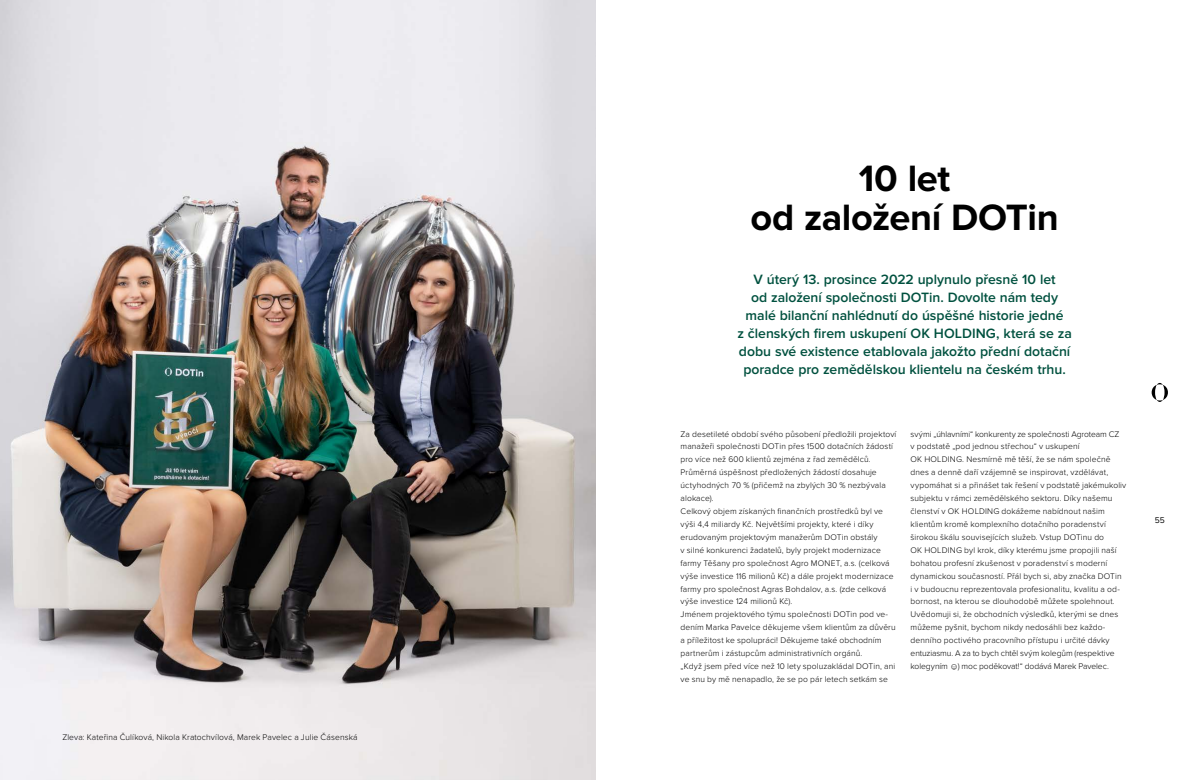
<style>
.page{position:relative;width:1191px;height:780px;background:#fff}
.page>*{position:absolute;margin:0;border:0;box-sizing:border-box;transform-origin:0 0}
.t1{font:700 38px/38.7px "Proxima Nova";letter-spacing:-.01em;color:#000;text-align:center}
.t2{font:600 14px/18px "Proxima Nova";letter-spacing:-.005em;color:#00513f;text-align:center}
.t3{font:300 8.5px/12.9px "Proxima Nova";letter-spacing:.01em;color:#000}
.t4{font:8.5px "Proxima Nova";color:#000}
.s1{font-family:"Arial Narrow";font-weight:400}
</style>
<div class="page">
<img style="left:0;top:0;width:595px;height:780px">
<svg style="left:1151px;top:383px;width:17px;height:19px"></svg>
<p class="t3" style="left:62px;top:731px;width:296px">Zleva: Kateřina Čulíková, Nikola Kratochvílová, Marek Pavelec a Julie Čásenská</p>
<h1 class="t1" style="left:750px;top:160px;width:310px">10 let<br>od založení DOTin</h1>
<p class="t2" style="left:737px;top:270px;width:336px">V úterý 13. prosince 2022 uplynulo přesně 10 let<br>od založení společnosti DOTin. Dovolte nám tedy malé bilanční nahlédnutí do úspěšné historie jedné<br>z členských firem uskupení OK HOLDING, která se za dobu své existence etablovala jakožto přední dotační poradce pro zemědělskou klientelu na českém trhu.</p>
<p class="t3" style="left:680px;top:427px;width:217px">Za desetileté období svého působení předložili projektoví manažeři společnosti DOTin přes 1500 dotačních žádostí pro více než 600 klientů zejména z řad zemědělců.<br>Průměrná úspěšnost předložených žádostí dosahuje úctyhodných 70 % (přičemž na zbylých 30 % nezbývala alokace).<br>Celkový objem získaných finančních prostředků byl ve výši 4,4 miliardy Kč. Největšími projekty, které i díky erudovaným projektovým manažerům DOTin obstály<br>v silné konkurenci žadatelů, byly projekt modernizace farmy Těšany pro společnost Agro MONET, a.s. (celková výše investice 116 milionů Kč) a dále projekt modernizace farmy pro společnost Agras Bohdalov, a.s. (zde celková výše investice 124 milionů Kč).<br>Jménem projektového týmu společnosti DOTin pod ve&shy;dením Marka Pavelce děkujeme všem klientům za důvěru a příležitost ke spolupráci! Děkujeme také obchodním partnerům i zástupcům administrativních orgánů.<br>„Když jsem před více než 10 lety spoluzakládal DOTin, ani ve snu by mě nenapadlo, že se po pár letech setkám se</p>
<p class="t3" style="left:910px;top:427px;width:217px">svými „úhlavními“ konkurenty ze společnosti Agroteam CZ<br>v podstatě „pod jednou střechou“ v uskupení<br>OK HOLDING. Nesmírně mě těší, že se nám společně dnes a denně daří vzájemně se inspirovat, vzdělávat, vypomáhat si a přinášet tak řešení v podstatě jakémukoliv subjektu v rámci zemědělského sektoru. Díky našemu členství v OK HOLDING dokážeme nabídnout našim klientům kromě komplexního dotačního poradenství širokou škálu souvisejících služeb. Vstup DOTinu do<br>OK HOLDING byl krok, díky kterému jsme propojili naší bohatou profesní zkušenost v poradenství s moderní dynamickou současností. Přál bych si, aby značka DOTin<br>i v budoucnu reprezentovala profesionalitu, kvalitu a od&shy;bornost, na kterou se dlouhodobě můžete spolehnout.<br>Uvědomuji si, že obchodních výsledků, kterými se dnes můžeme pyšnit, bychom nikdy nedosáhli bez každo&shy;denního poctivého pracovního přístupu i určité dávky entuziasmu. A za to bych chtěl svým kolegům (respektive kolegyním <span class="s1">☺</span>) moc poděkovat!“ dodává Marek Pavelec.</p>
<p class="t4" style="left:1154px;top:515px;width:11px">55</p>
</div>
